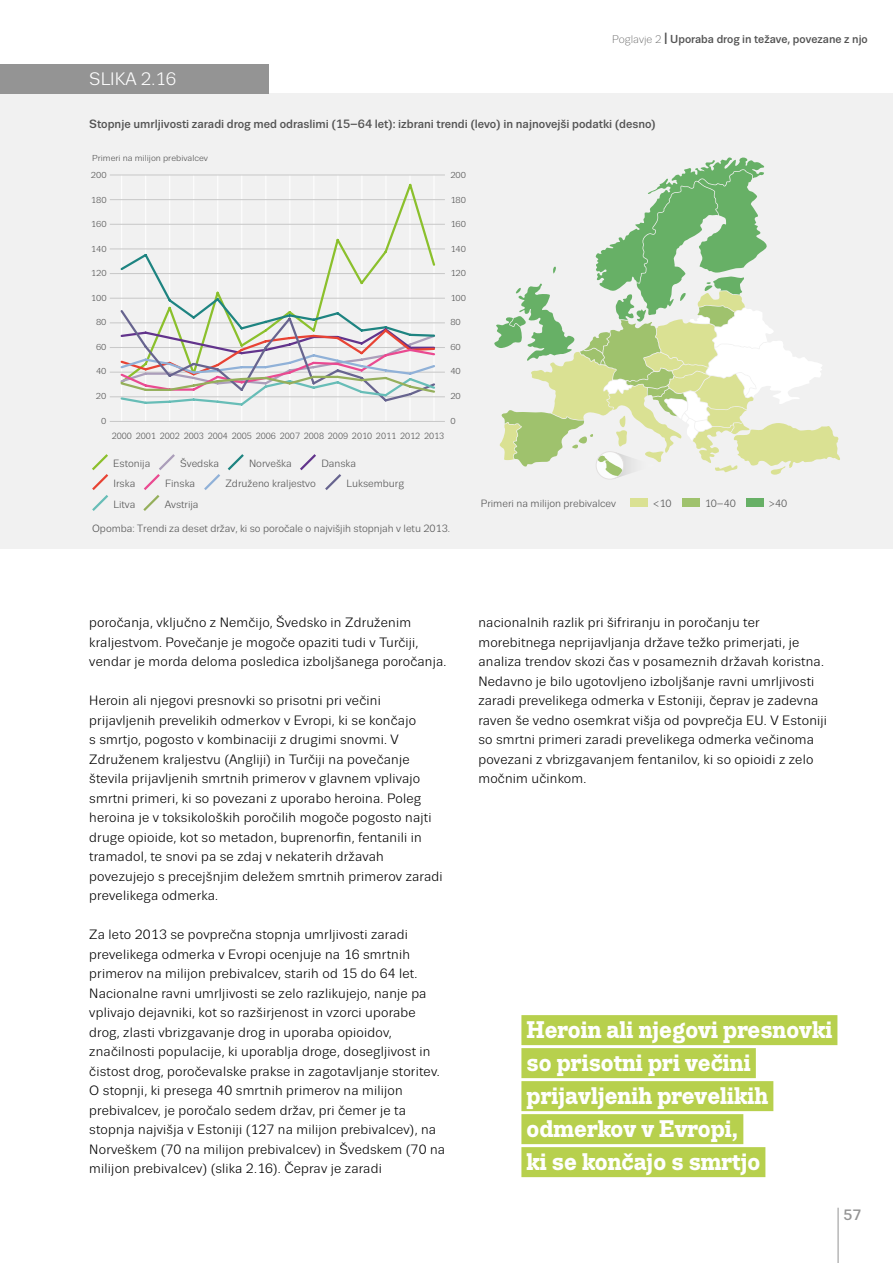
<style>
.page{position:relative;width:893px;height:1263px;background:#fff}
.page>*{position:absolute;margin:0;border:0;box-sizing:border-box;transform-origin:0 0}
.TEXTO_Portadilla{font:700 24px "Trivia Slab";color:#fff}
.FIGURA_Número{font:18px "Trivia Sans";color:#fff}
.t1{font:500 15px "Trivia Sans";color:#949494}
.TEXTO_General_9_13{font:13.5px/19.5px "Trivia Sans";letter-spacing:.015em;color:#000}
.FIGURA_Titulo{font:500 12px "Trivia Sans";color:#535353}
.t2{font:500 11.55px "Trivia Sans";color:#535353}
.t3{font:10.5px "Trivia Sans";color:#535353}
.t4{font:9px "Trivia Sans";color:#535353;scale:.96 1}
.t5{font:8.7px "Trivia Sans";color:#535353;scale:1.04 1}
.s1{font-weight:300;font-size:10.95px}
.s2{font-size:16.2px}
</style>
<div class="page">
<hr style="left:838px;top:1208px;width:1px;height:55px;background:#949494">
<div style="left:0;top:94px;width:893px;height:455px;background:#f1f1f1"></div>
<div style="left:0;top:64px;width:269px;height:30px;background:#949494"></div>
<div style="left:521px;top:1015px;width:316px;height:30px;background:#b7d04d"></div>
<div style="left:521px;top:1048px;width:235px;height:30px;background:#b7d04d"></div>
<div style="left:521px;top:1081px;width:252px;height:30px;background:#b7d04d"></div>
<div style="left:521px;top:1114px;width:222px;height:30px;background:#b7d04d"></div>
<div style="left:521px;top:1147px;width:244px;height:30px;background:#b7d04d"></div>
<div style="left:631px;top:499px;width:17px;height:8px;background:#dae193"></div>
<div style="left:682px;top:499px;width:17px;height:8px;background:#9fc26d"></div>
<div style="left:746px;top:499px;width:18px;height:8px;background:#67b066"></div>
<svg style="left:494px;top:157px;width:346px;height:323px"></svg>
<div style="left:596px;top:451px;width:28px;height:28px;border:1px solid #e3e1e0;border-radius:50%"></div>
<hr style="left:433px;top:175px;width:1px;height:246px;background:#fff">
<hr style="left:409px;top:175px;width:1px;height:246px;background:#fff">
<hr style="left:145px;top:175px;width:1px;height:246px;background:#fff">
<hr style="left:169px;top:175px;width:1px;height:246px;background:#fff">
<hr style="left:121px;top:175px;width:1px;height:246px;background:#fff">
<hr style="left:193px;top:175px;width:1px;height:246px;background:#fff">
<hr style="left:217px;top:175px;width:1px;height:246px;background:#fff">
<hr style="left:241px;top:175px;width:1px;height:246px;background:#fff">
<hr style="left:265px;top:175px;width:1px;height:246px;background:#fff">
<hr style="left:289px;top:175px;width:1px;height:246px;background:#fff">
<hr style="left:313px;top:175px;width:1px;height:246px;background:#fff">
<hr style="left:337px;top:175px;width:1px;height:246px;background:#fff">
<hr style="left:361px;top:175px;width:1px;height:246px;background:#fff">
<hr style="left:385px;top:175px;width:1px;height:246px;background:#fff">
<svg style="left:92px;top:454px;width:17px;height:57px"></svg>
<svg style="left:143px;top:454px;width:32px;height:57px"></svg>
<svg style="left:204px;top:454px;width:40px;height:36px"></svg>
<svg style="left:300px;top:454px;width:41px;height:36px"></svg>
<hr style="left:110px;top:273px;width:335px;height:1px;background:#c9c9c9">
<hr style="left:110px;top:248px;width:335px;height:1px;background:#c9c9c9">
<hr style="left:110px;top:224px;width:335px;height:1px;background:#c9c9c9">
<hr style="left:110px;top:199px;width:335px;height:1px;background:#c9c9c9">
<hr style="left:110px;top:174px;width:335px;height:1px;background:#c9c9c9">
<hr style="left:110px;top:298px;width:335px;height:1px;background:#c9c9c9">
<hr style="left:110px;top:322px;width:335px;height:1px;background:#c9c9c9">
<hr style="left:110px;top:347px;width:335px;height:1px;background:#c9c9c9">
<hr style="left:110px;top:396px;width:335px;height:1px;background:#c9c9c9">
<hr style="left:110px;top:372px;width:335px;height:1px;background:#c9c9c9">
<hr style="left:110px;top:421px;width:335px;height:1px;background:#c9c9c9">
<svg style="left:119px;top:183px;width:318px;height:69px"></svg>
<svg style="left:119px;top:252px;width:318px;height:154px"></svg>
<p class="t2" style="left:612px;top:32px;width:257px"><span class="s1">Poglavje 2</span> <span class="s2">I</span> Uporaba drog in težave, povezane z njo</p>
<p class="FIGURA_Número" style="left:89px;top:69px;width:88px">SLIKA 2.16</p>
<p class="FIGURA_Titulo" style="left:89px;top:117px;width:568px">Stopnje umrljivosti zaradi drog med odraslimi (15–64 let): izbrani trendi (levo) in najnovejši podatki (desno)</p>
<p class="t5" style="left:92px;top:154px;width:113px">Primeri na milijon prebivalcev</p>
<p class="t5" style="left:91px;top:170px;width:17px">200</p>
<p class="t5" style="left:91px;top:195px;width:17px">180</p>
<p class="t5" style="left:91px;top:220px;width:17px">160</p>
<p class="t5" style="left:91px;top:244px;width:17px">140</p>
<p class="t5" style="left:450px;top:170px;width:17px">200</p>
<p class="t5" style="left:450px;top:195px;width:17px">180</p>
<p class="t5" style="left:450px;top:220px;width:17px">160</p>
<p class="t5" style="left:450px;top:244px;width:17px">140</p>
<p class="t5" style="left:91px;top:269px;width:17px">120</p>
<p class="t5" style="left:450px;top:269px;width:17px">120</p>
<p class="t5" style="left:91px;top:293px;width:17px">100</p>
<p class="t5" style="left:450px;top:293px;width:17px">100</p>
<p class="t5" style="left:96px;top:318px;width:12px">80</p>
<p class="t5" style="left:450px;top:318px;width:12px">80</p>
<p class="t5" style="left:96px;top:342px;width:12px">60</p>
<p class="t5" style="left:96px;top:367px;width:12px">40</p>
<p class="t5" style="left:96px;top:391px;width:12px">20</p>
<p class="t5" style="left:101px;top:416px;width:7px">0</p>
<p class="t5" style="left:450px;top:342px;width:12px">60</p>
<p class="t5" style="left:450px;top:367px;width:12px">40</p>
<p class="t5" style="left:450px;top:391px;width:12px">20</p>
<p class="t5" style="left:450px;top:416px;width:7px">0</p>
<p class="t4" style="left:112px;top:431px;width:348px">2000 2001 2002 2003 2004 2005 2006 2007 2008 2009 2010 2011 2012 2013</p>
<p class="t3" style="left:113px;top:458px;width:39px">Estonija</p>
<p class="t3" style="left:180px;top:458px;width:40px">Švedska</p>
<p class="t3" style="left:249px;top:458px;width:44px">Norveška</p>
<p class="t3" style="left:321px;top:458px;width:36px">Danska</p>
<p class="t3" style="left:114px;top:478px;width:23px">Irska</p>
<p class="t3" style="left:165px;top:478px;width:32px">Finska</p>
<p class="t3" style="left:114px;top:499px;width:23px">Litva</p>
<p class="t3" style="left:165px;top:499px;width:35px">Avstrija</p>
<p class="t3" style="left:225px;top:478px;width:92px">Združeno kraljestvo</p>
<p class="t3" style="left:346px;top:478px;width:59px">Luksemburg</p>
<p class="t3" style="left:92px;top:523px;width:359px">Opomba: Trendi za deset držav, ki so poročale o najvišjih stopnjah v letu 2013.</p>
<p class="t3" style="left:481px;top:497px;width:137px">Primeri na milijon prebivalcev</p>
<p class="t3" style="left:653px;top:497px;width:20px">&lt;10</p>
<p class="t3" style="left:705px;top:497px;width:33px">10–40</p>
<p class="t3" style="left:769px;top:497px;width:20px">&gt;40</p>
<p class="TEXTO_General_9_13" style="left:89px;top:613px;width:359px">poročanja, vključno z Nemčijo, Švedsko in Združenim kraljestvom. Povečanje je mogoče opaziti tudi v Turčiji, vendar je morda deloma posledica izboljšanega poročanja.</p>
<p class="TEXTO_General_9_13" style="left:89px;top:691px;width:355px">Heroin ali njegovi presnovki so prisotni pri večini prijavljenih prevelikih odmerkov v Evropi, ki se končajo<br>s smrtjo, pogosto v kombinaciji z drugimi snovmi. V Združenem kraljestvu (Angliji) in Turčiji na povečanje števila prijavljenih smrtnih primerov v glavnem vplivajo smrtni primeri, ki so povezani z uporabo heroina. Poleg heroina je v toksikoloških poročilih mogoče pogosto najti druge opioide, kot so metadon, buprenorfin, fentanili in tramadol, te snovi pa se zdaj v nekaterih državah povezujejo s precejšnjim deležem smrtnih primerov zaradi prevelikega odmerka.</p>
<p class="TEXTO_General_9_13" style="left:89px;top:925px;width:357px">Za leto 2013 se povprečna stopnja umrljivosti zaradi prevelikega odmerka v Evropi ocenjuje na 16 smrtnih primerov na milijon prebivalcev, starih od 15 do 64 let.<br>Nacionalne ravni umrljivosti se zelo razlikujejo, nanje pa vplivajo dejavniki, kot so razširjenost in vzorci uporabe drog, zlasti vbrizgavanje drog in uporaba opioidov, značilnosti populacije, ki uporablja droge, dosegljivost in čistost drog, poročevalske prakse in zagotavljanje storitev.<br>O stopnji, ki presega 40 smrtnih primerov na milijon prebivalcev, je poročalo sedem držav, pri čemer je ta stopnja najvišja v Estoniji (127 na milijon prebivalcev), na Norveškem (70 na milijon prebivalcev) in Švedskem (70 na milijon prebivalcev) (slika 2.16). Čeprav je zaradi</p>
<p class="TEXTO_General_9_13" style="left:478px;top:613px;width:350px">nacionalnih razlik pri šifriranju in poročanju ter morebitnega neprijavljanja države težko primerjati, je analiza trendov skozi čas v posameznih državah koristna.<br>Nedavno je bilo ugotovljeno izboljšanje ravni umrljivosti zaradi prevelikega odmerka v Estoniji, čeprav je zadevna raven še vedno osemkrat višja od povprečja EU. V Estoniji so smrtni primeri zaradi prevelikega odmerka večinoma povezani z vbrizgavanjem fentanilov, ki so opioidi z zelo močnim učinkom.</p>
<p class="TEXTO_Portadilla" style="left:527px;top:1016px;width:307px">Heroin ali njegovi presnovki</p>
<p class="TEXTO_Portadilla" style="left:527px;top:1049px;width:226px">so prisotni pri večini</p>
<p class="TEXTO_Portadilla" style="left:527px;top:1082px;width:243px">prijavljenih prevelikih</p>
<p class="TEXTO_Portadilla" style="left:527px;top:1115px;width:213px">odmerkov v Evropi,</p>
<p class="TEXTO_Portadilla" style="left:527px;top:1148px;width:235px">ki se končajo s smrtjo</p>
<p class="t1" style="left:843px;top:1207px;width:19px">57</p>
</div>
